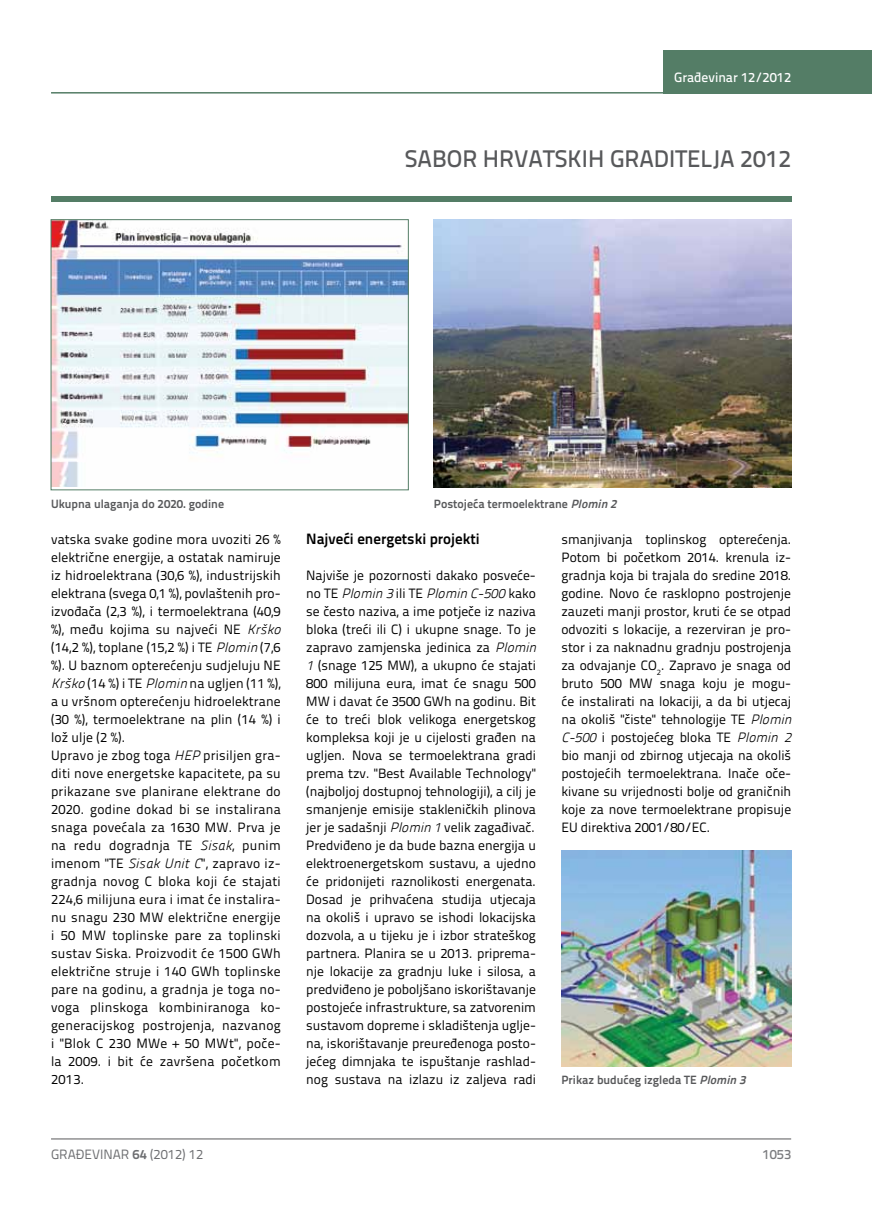
<style>
.page{position:relative;width:872px;height:1212px;background:#fff}
.page>*{position:absolute;margin:0;border:0;box-sizing:border-box;transform-origin:0 0}
.t1{font:500 24px "Titillium Text 22 L";color:#58595b}
.t2{font:700 15px "Titillium Text 22 L";color:#000}
.t3{font:13.5px/18px "Titillium Text 22 L";letter-spacing:.02em;color:#000;text-align:justify}
.t4{font:13.5px "Titillium Text 22 L";color:#000}
.t5{font:italic 13.5px "Panefresco 250 wt";color:#000}
.t6{font:13.5px "Titillium Text 22 L";color:#6d6e71}
.t7{font:500 13.5px "Titillium Text 22 L";color:#fff}
.t8{font:500 13.5px "Titillium Text 22 L";color:#797a7d}
.t9{font:700 12px "Titillium Text 22 L";color:#58595b}
.s1{font-family:"Panefresco 800 wt";font-weight:400;font-style:italic}
.s2{font-family:"Panefresco 250 wt";font-style:italic}
.s3{font-family:"Titillium Text 22 L";font-style:normal}
.s4{font-weight:700}
</style>
<div class="page">
<hr style="left:51px;top:1139px;width:740px;height:1px;background:#58595b">
<hr style="left:51px;top:92px;width:612px;height:2px;background:#547d66">
<div style="left:663px;top:50px;width:209px;height:44px;background:#547d66"></div>
<div style="left:51px;top:196px;width:740px;height:6px;background:#547d66"></div>
<img style="left:53px;top:220px;width:356px;height:266px">
<img style="left:434px;top:220px;width:357px;height:267px">
<img style="left:561px;top:850px;width:230px;height:216px">
<p class="t7" style="left:674px;top:67px;width:118px">Građevinar 12/2012</p>
<h1 class="t1" style="left:405px;top:140px;width:388px">SABOR HRVATSKIH GRADITELJA 2012</h1>
<p class="t9" style="left:51px;top:494px;width:175px">Ukupna ulaganja do 2020. godine</p>
<p class="t9" style="left:434px;top:494px;width:184px">Postojeća termoelektrane <span class="s1">Plomin 2</span></p>
<p class="t3" style="left:51px;top:529px;width:231px;text-align:left">vatska svake godine mora uvoziti 26 % električne energije, a ostatak namiruje iz hidroelektrana (30,6 %), industrijskih elektrana (svega 0,1 %), povlaštenih pro&shy;izvođača (2,3 %), i termoelektrana (40,9 %), među kojima su najveći NE <span class="s2">Krško </span>(14,2 %), toplane (15,2 %) i TE <span class="s2">Plomin</span> (7,6 %). U baznom opterećenju sudjeluju NE <span class="s2">Krško</span> (14 %) i TE <span class="s2">Plomin</span> na ugljen (11 %), a u vršnom opterećenju hidroelektrane (30 %), termoelektrane na plin (14 %) i lož ulje (2 %).<br>Upravo je zbog toga <span class="s2">HEP</span> prisiljen gra&shy;diti nove energetske kapacitete, pa su prikazane sve planirane elektrane do 2020. godine dokad bi se instalirana snaga povećala za 1630 MW. Prva je na redu dogradnja TE <span class="s2">Sisak</span>, punim imenom "TE <span class="s2">Sisak Unit C</span>", zapravo iz&shy;gradnja novog C bloka koji će stajati 224,6 milijuna eura i imat će instalira&shy;nu snagu 230 MW električne energije i 50 MW toplinske pare za toplinski sustav Siska. Proizvodit će 1500 GWh električne struje i 140 GWh toplinske pare na godinu, a gradnja je toga no&shy;voga plinskoga kombiniranoga ko&shy;generacijskog postrojenja, nazvanog i "Blok C 230 MWe + 50 MWt", poče&shy;la 2009. i bit će završena početkom 2013.</p>
<p class="t2" style="left:306px;top:527px;width:175px">Najveći energetski projekti</p>
<p class="t4" style="left:306px;top:565px;width:231px">Najviše je pozornosti dakako posveće-</p>
<p class="t5" style="left:306px;top:583px;width:231px"><span class="s3">no TE</span> Plomin 3 <span class="s3">ili TE</span> Plomin C-500 <span class="s3">kako</span></p>
<p class="t3" style="left:306px;top:601px;width:231px">se često naziva, a ime potječe iz naziva bloka (treći ili C) i ukupne snage. To je zapravo zamjenska jedinica za <span class="s2">Plomin 1</span> (snage 125 MW), a ukupno će stajati 800 milijuna eura, imat će snagu 500<br>MW i davat će 3500 GWh na godinu. Bit će to treći blok velikoga energetskog kompleksa koji je u cijelosti građen na ugljen. Nova se termoelektrana gradi prema tzv. "Best Available Technology" (najboljoj dostupnoj tehnologiji), a cilj je smanjenje emisije stakleničkih plinova jer je sadašnji <span class="s2">Plomin 1</span> velik zagađivač.<br>Predviđeno je da bude bazna energija u elektroenergetskom sustavu, a ujedno će pridonijeti raznolikosti energenata.<br>Dosad je prihvaćena studija utjecaja na okoliš i upravo se ishodi lokacijska dozvola, a u tijeku je i izbor strateškog partnera. Planira se u 2013. priprema&shy;nje lokacije za gradnju luke i silosa, a predviđeno je poboljšano iskorištavanje postojeće infrastrukture, sa zatvorenim sustavom dopreme i skladištenja uglje&shy;na, iskorištavanje preuređenoga posto&shy;jećeg dimnjaka te ispuštanje rashlad&shy;nog sustava na izlazu iz zaljeva radi</p>
<p class="t3" style="left:561px;top:529px;width:231px">smanjivanja toplinskog opterećenja.<br>Potom bi početkom 2014. krenula iz&shy;gradnja koja bi trajala do sredine 2018. godine. Novo će rasklopno postrojenje zauzeti manji prostor, kruti će se otpad odvoziti s lokacije, a rezerviran je pro&shy;stor i za naknadnu gradnju postrojenja za odvajanje CO<sub>2</sub>. Zapravo je snaga od bruto 500 MW snaga koju je mogu&shy;će instalirati na lokaciji, a da bi utjecaj na okoliš "čiste" tehnologije TE <span class="s2">Plomin C-500</span> i postojećeg bloka TE <span class="s2">Plomin 2 </span>bio manji od zbirnog utjecaja na okoliš postojećih termoelektrana. Inače oče&shy;kivane su vrijednosti bolje od graničnih koje za nove termoelektrane propisuje EU direktiva 2001/80/EC.</p>
<p class="t9" style="left:561px;top:1071px;width:185px">Prikaz budućeg izgleda TE <span class="s1">Plomin 3</span></p>
<p class="t6" style="left:51px;top:1144px;width:154px">GRAĐEVINAR <span class="s4">64</span> (2012) 12</p>
<p class="t8" style="left:762px;top:1144px;width:30px">1053</p>
</div>
